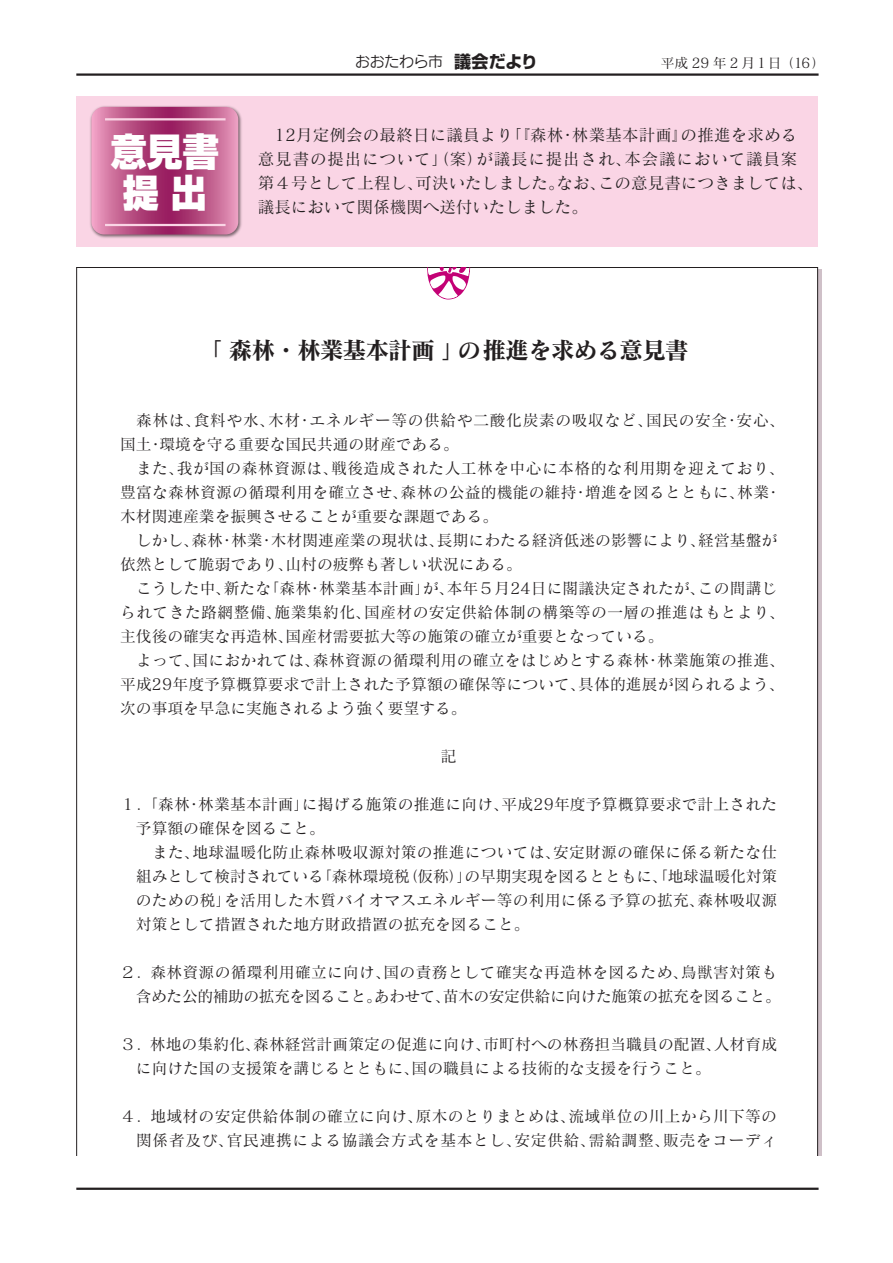
<style>
.page{position:relative;width:893px;height:1263px;background:#fff}
.page>*{position:absolute;margin:0;border:0;box-sizing:border-box;transform-origin:0 0}
.t1{font:900 37.8px/41.1px "Shin Go Pro";color:#fff;text-align:center;scale:.95 1}
.t2{font:24px "Matisse Pro B";letter-spacing:-.05em;color:#231f20}
.t3{font:16.5px/24px "Matisse Pro M";letter-spacing:.01em;color:#231f20}
.t4{font:15.75px/24px "Matisse Pro M";letter-spacing:.01em;color:#231f20}
.t5{font:15.75px/24px "Matisse Pro M";letter-spacing:-.025em;color:#231f20;text-align:right}
.t6{font:15.75px/24px "Matisse Pro M";letter-spacing:.04em;color:#231f20}
.t7{font:14.85px "Seurat Pro M";letter-spacing:-.015em;color:#231f20}
.t8{font:13.8px "Matisse Pro M";letter-spacing:.135em;color:#231f20}
.s1{font-family:"Shin Go Pro";font-weight:700;font-size:16.95px}
</style>
<div class="page">
<div style="left:76px;top:267px;width:742px;height:901px;background:#fff;border:1px solid #231f20"></div>
<div style="left:62px;top:1156px;width:768px;height:25px;background:#fff"></div>
<hr style="left:76px;top:73px;width:743px;height:3px;background:#231f20">
<hr style="left:76px;top:1187px;width:743px;height:3px;background:#231f20">
<div style="left:76px;top:96px;width:742px;height:150px;background:#fad5e5"></div>
<img style="left:90px;top:106px;width:152px;height:132px">
<svg style="left:91px;top:107px;width:147px;height:127px;background:#bc5789"></svg>
<hr style="left:105px;top:118px;width:121px;height:2px;background:#fad5e5">
<hr style="left:105px;top:224px;width:121px;height:2px;background:#fad5e5">
<svg style="left:427px;top:267px;width:43px;height:33px"></svg>
<p class="t7" style="left:355px;top:52px;width:184px">おおたわら市 <span class="s1">議会だより</span></p>
<p class="t8" style="left:661px;top:55px;width:166px">平成 29 年2月1日 （16）</p>
<h1 class="t1" style="left:111px;top:127px;width:115px">意見書提 出</h1>
<p class="t3" style="left:258px;top:122px;width:557px">　12月定例会の最終日に議員より「『森林・林業基本計画』の推進を求める意見書の提出について」（案）が議長に提出され、本会議において議員案第４号として上程し、可決いたしました。なお、この意見書につきましては、議長において関係機関へ送付いたしました。</p>
<h2 class="t2" style="left:198px;top:334px;width:492px">「 森林・林業基本計画 」の推進を求める意見書</h2>
<p class="t6" style="left:120px;top:407px;width:666px;text-indent:16px">森林は、食料や水、木材・エネルギー等の供給や二酸化炭素の吸収など、国民の安全・安心、国土・環境を守る重要な国民共通の財産である。</p>
<p class="t4" style="left:120px;top:455px;width:667px;text-indent:16px">また、我が国の森林資源は、戦後造成された人工林を中心に本格的な利用期を迎えており、豊富な森林資源の循環利用を確立させ、森林の公益的機能の維持・増進を図るとともに、林業・木材関連産業を振興させることが重要な課題である。<br>　しかし、森林・林業・木材関連産業の現状は、長期にわたる経済低迷の影響により、経営基盤が依然として脆弱であり、山村の疲弊も著しい状況にある。<br>　こうした中、新たな「森林・林業基本計画」が、本年５月24日に閣議決定されたが、この間講じられてきた路網整備、施業集約化、国産材の安定供給体制の構築等の一層の推進はもとより、主伐後の確実な再造林、国産材需要拡大等の施策の確立が重要となっている。<br>　よって、国におかれては、森林資源の循環利用の確立をはじめとする森林・林業施策の推進、平成29年度予算概算要求で計上された予算額の確保等について、具体的進展が図られるよう、次の事項を早急に実施されるよう強く要望する。</p>
<p class="t4" style="left:441px;top:743px;width:17px">記</p>
<p class="t4" style="left:120px;top:791px;width:658px">１．「森林・林業基本計画」に掲げる施策の推進に向け、平成29年度予算概算要求で計上された</p>
<p class="t4" style="left:120px;top:815px;width:206px">　予算額の確保を図ること。</p>
<p class="t4" style="left:120px;top:839px;width:659px">　　また、地球温暖化防止森林吸収源対策の推進については、安定財源の確保に係る新たな仕</p>
<p class="t4" style="left:136px;top:863px;width:643px">組みとして検討されている「森林環境税（仮称）」の早期実現を図るとともに、「地球温暖化対策</p>
<p class="t4" style="left:136px;top:887px;width:643px">のための税」を活用した木質バイオマスエネルギー等の利用に係る予算の拡充、森林吸収源</p>
<p class="t4" style="left:120px;top:911px;width:411px">　対策として措置された地方財政措置の拡充を図ること。</p>
<p class="t5" style="left:120px;top:959px;width:662px">２．森林資源の循環利用確立に向け、国の責務として確実な再造林を図るため、鳥獣害対策も含めた公的補助の拡充を図ること。あわせて、苗木の安定供給に向けた施策の拡充を図ること。</p>
<p class="t4" style="left:120px;top:1031px;width:658px">３．林地の集約化、森林経営計画策定の促進に向け、市町村への林務担当職員の配置、人材育成　に向けた国の支援策を講じるとともに、国の職員による技術的な支援を行うこと。</p>
<p class="t4" style="left:120px;top:1103px;width:659px;text-align:right">４．地域材の安定供給体制の確立に向け、原木のとりまとめは、流域単位の川上から川下等の関係者及び、官民連携による協議会方式を基本とし、安定供給、需給調整、販売をコーディ</p>
</div>
